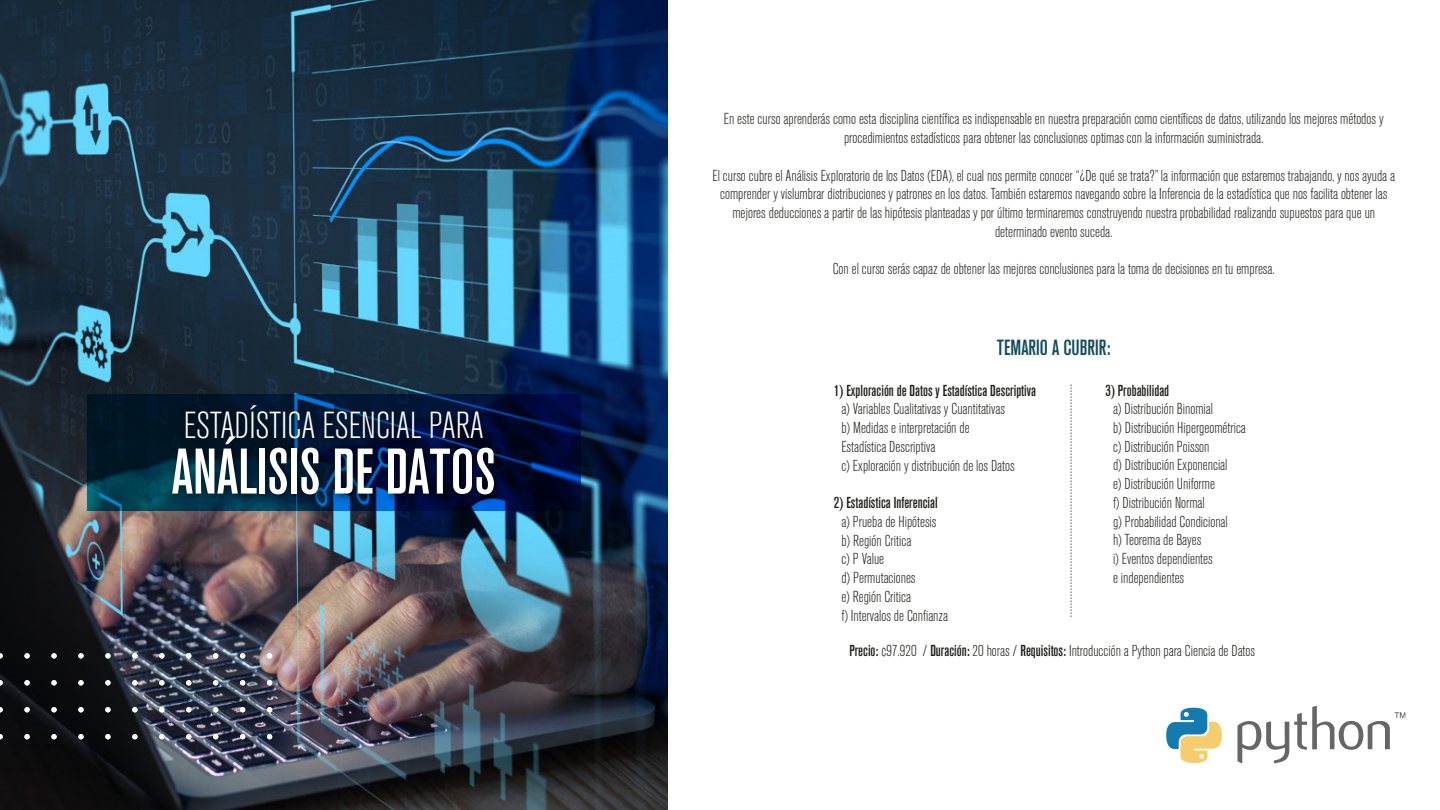
<style>
.page{position:relative;width:1440px;height:810px;background:#fff}
.page>*{position:absolute;margin:0;border:0;box-sizing:border-box;transform-origin:0 0}
.t1{font:63.75px "Akzidenz Grotesk BQ Md Cnd Alt";color:#fff}
.t2{font:300 condensed 37.28px "Akzidenz Grotesk BQ";color:#fff}
.t3{font:500 condensed 21.75px "Akzidenz Grotesk BQ";color:#134d5b}
.t4{font:300 condensed 15.75px/18.8px "Akzidenz Grotesk BQ";color:#1d1d1b}
.t5{font:500 condensed 15.75px "Akzidenz Grotesk BQ";color:#1d1d1b}
.s1{font-family:"Akzidenz Grotesk BQ Md Cnd Alt";font-weight:400;font-stretch:normal}
</style>
<div class="page">
<img style="left:0;top:0;width:668px;height:809px">
<svg style="left:0;top:653px;width:3px;height:5px"></svg>
<svg style="left:0;top:680px;width:3px;height:5px"></svg>
<svg style="left:0;top:707px;width:3px;height:5px"></svg>
<svg style="left:0;top:734px;width:3px;height:5px"></svg>
<svg style="left:24px;top:653px;width:6px;height:5px"></svg>
<svg style="left:24px;top:680px;width:6px;height:5px"></svg>
<svg style="left:24px;top:707px;width:6px;height:5px"></svg>
<svg style="left:24px;top:734px;width:6px;height:5px"></svg>
<svg style="left:51px;top:653px;width:6px;height:5px"></svg>
<svg style="left:51px;top:680px;width:6px;height:5px"></svg>
<svg style="left:51px;top:707px;width:6px;height:5px"></svg>
<svg style="left:51px;top:734px;width:6px;height:5px"></svg>
<svg style="left:78px;top:653px;width:6px;height:5px"></svg>
<svg style="left:78px;top:680px;width:6px;height:5px"></svg>
<svg style="left:78px;top:707px;width:6px;height:5px"></svg>
<svg style="left:78px;top:734px;width:6px;height:5px"></svg>
<svg style="left:105px;top:653px;width:6px;height:5px"></svg>
<svg style="left:105px;top:680px;width:6px;height:5px"></svg>
<svg style="left:105px;top:707px;width:6px;height:5px"></svg>
<svg style="left:105px;top:734px;width:6px;height:5px"></svg>
<svg style="left:132px;top:653px;width:5px;height:5px"></svg>
<svg style="left:132px;top:680px;width:5px;height:5px"></svg>
<svg style="left:132px;top:707px;width:5px;height:5px"></svg>
<svg style="left:132px;top:734px;width:5px;height:5px"></svg>
<svg style="left:159px;top:653px;width:5px;height:5px"></svg>
<svg style="left:159px;top:680px;width:5px;height:5px"></svg>
<svg style="left:159px;top:707px;width:5px;height:5px"></svg>
<svg style="left:159px;top:734px;width:5px;height:5px"></svg>
<svg style="left:186px;top:653px;width:5px;height:5px"></svg>
<svg style="left:186px;top:680px;width:5px;height:5px"></svg>
<svg style="left:186px;top:707px;width:5px;height:5px"></svg>
<svg style="left:186px;top:734px;width:5px;height:5px"></svg>
<svg style="left:213px;top:653px;width:5px;height:5px"></svg>
<svg style="left:213px;top:680px;width:5px;height:5px"></svg>
<svg style="left:213px;top:707px;width:5px;height:5px"></svg>
<svg style="left:213px;top:734px;width:5px;height:5px"></svg>
<svg style="left:240px;top:653px;width:5px;height:5px"></svg>
<svg style="left:240px;top:680px;width:5px;height:5px"></svg>
<svg style="left:240px;top:707px;width:5px;height:5px"></svg>
<svg style="left:240px;top:734px;width:5px;height:5px"></svg>
<svg style="left:267px;top:653px;width:5px;height:5px"></svg>
<svg style="left:267px;top:680px;width:5px;height:5px"></svg>
<svg style="left:267px;top:707px;width:5px;height:5px"></svg>
<svg style="left:267px;top:734px;width:5px;height:5px"></svg>
<svg style="left:87px;top:394px;width:493px;height:117px;background:#001936"></svg>
<img style="left:162px;top:396px;width:347px;height:124px">
<svg style="left:1071px;top:384px;width:1px;height:233px"></svg>
<svg style="left:1166px;top:708px;width:56px;height:55px"></svg>
<svg style="left:1237px;top:706px;width:168px;height:58px"></svg>
<h2 class="t2" style="left:184px;top:405px;width:301px">ESTADÍSTICA ESENCIAL PARA</h2>
<h1 class="t1" style="left:172px;top:435px;width:325px">ANÁLISIS DE DATOS</h1>
<p class="t4" style="left:724px;top:110px;width:661px;text-align:center">En este curso aprenderás como esta disciplina científica es indispensable en nuestra preparación como científicos de datos, utilizando los mejores métodos y procedimientos estadísticos para obtener las conclusiones optimas con la información suministrada.</p>
<p class="t4" style="left:712px;top:166px;width:684px;text-align:center">El curso cubre el Análisis Exploratorio de los Datos (EDA), el cual nos permite conocer “¿De qué se trata?” la información que estaremos trabajando, y nos ayuda a comprender y vislumbrar distribuciones y patrones en los datos. También estaremos navegando sobre la Inferencia de la estadística que nos facilita obtener las mejores deducciones a partir de las hipótesis planteadas y por último terminaremos construyendo nuestra probabilidad realizando supuestos para que un determinado evento suceda.</p>
<p class="t4" style="left:833px;top:260px;width:444px">Con el curso serás capaz de obtener las mejores conclusiones para la toma de decisiones en tu empresa.</p>
<h3 class="t3" style="left:997px;top:335px;width:115px">TEMARIO A CUBRIR:</h3>
<p class="t5" style="left:834px;top:381px;width:204px">1) Exploración de Datos y Estadística Descriptiva</p>
<p class="t4" style="left:841px;top:400px;width:175px">a) Variables Cualitativas y Cuantitativas b) Medidas e interpretación de Estadística Descriptiva<br>c) Exploración y distribución de los Datos</p>
<p class="t5" style="left:834px;top:494px;width:105px">2) Estadística Inferencial</p>
<p class="t4" style="left:841px;top:512px;width:108px">a) Prueba de Hipótesis b) Región Critica<br>c) P Value<br>d) Permutaciones<br>e) Región Critica<br>f) Intervalos de Confianza</p>
<p class="t5" style="left:1106px;top:381px;width:65px">3) Probabilidad</p>
<p class="t4" style="left:1113px;top:400px;width:134px">a) Distribución Binomial<br>b) Distribución Hipergeométrica c) Distribución Poisson<br>d) Distribución Exponencial<br>e) Distribución Uniforme<br>f) Distribución Normal<br>g) Probabilidad Condicional<br>h) Teorema de Bayes<br>i) Eventos dependientes<br>e independientes</p>
<p class="t4" style="left:849px;top:641px;width:407px"><span class="s1">Precio:</span> ¢97.920 / <span class="s1">Duración:</span> 20 horas / <span class="s1">Requisitos:</span> Introducción a Python para Ciencia de Datos</p>
</div>
